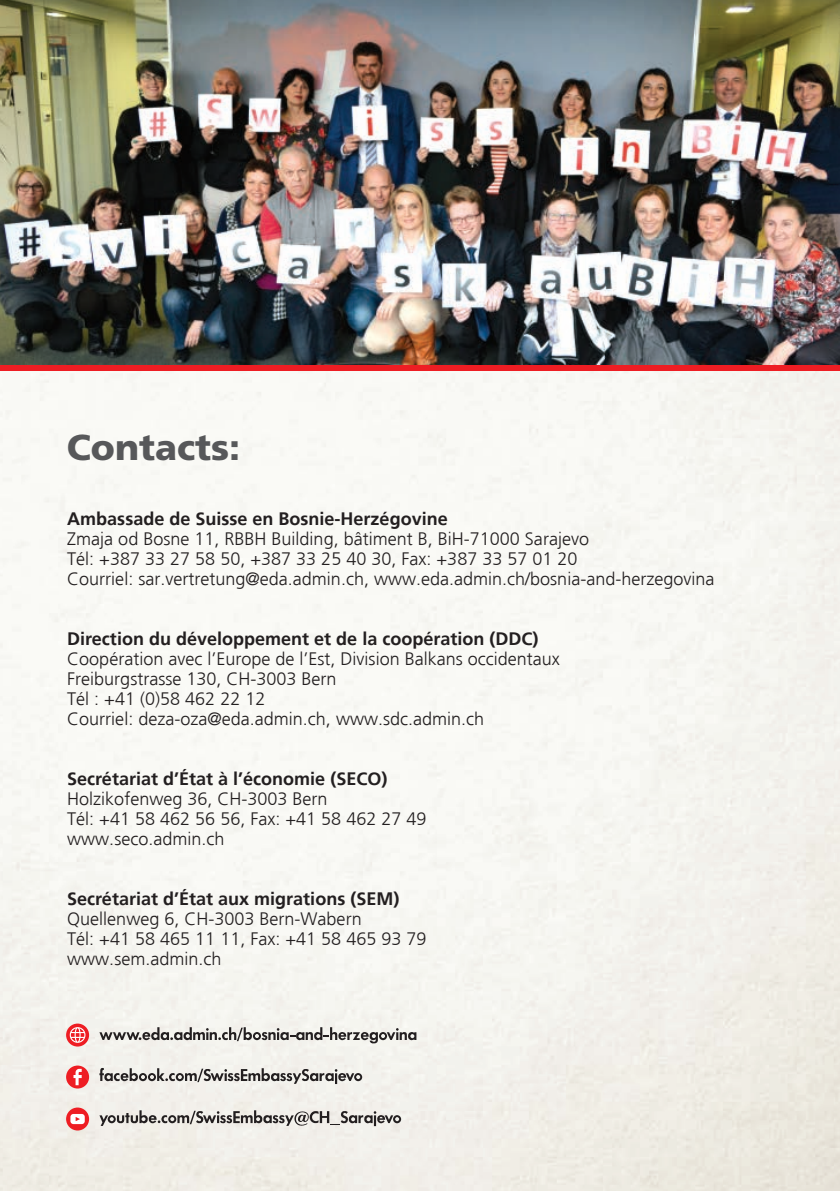
<style>
.page{position:relative;width:840px;height:1191px;background:#fff}
.page>*{position:absolute;margin:0;border:0;box-sizing:border-box;transform-origin:0 0}
.t1{font:900 36px "Frutiger LT Std";color:#57585a}
.Pa9{font:300 18px "BH Frutiger LT";color:#231f20}
.Pa9-2{font:700 18px "BH Frutiger LT Std";color:#231f20}
</style>
<div class="page">
<img style="left:0;top:371px;width:839px;height:820px">
<svg style="left:66px;top:1023px;width:23px;height:23px"></svg>
<svg style="left:70px;top:1027px;width:15px;height:15px"></svg>
<svg style="left:99px;top:1027px;width:317px;height:16px"></svg>
<div style="left:66px;top:1107px;width:23px;height:23px;background:#ee1d23;border-radius:50%"></div>
<svg style="left:70px;top:1114px;width:15px;height:10px"></svg>
<svg style="left:99px;top:1110px;width:302px;height:16px;background:#b4b1ae"></svg>
<div style="left:66px;top:1065px;width:23px;height:23px;background:#ee1d23;border-radius:50%"></div>
<svg style="left:73px;top:1068px;width:9px;height:17px"></svg>
<svg style="left:99px;top:1067px;width:263px;height:17px;background:#b7b5b1"></svg>
<img style="left:0;top:0;width:839px;height:365px">
<div style="left:0;top:365px;width:839px;height:6px;background:#ee1d23"></div>
<p class="t1" style="left:67px;top:425px;width:175px">Contacts:</p>
<p class="Pa9-2" style="left:67px;top:508px;width:382px">Ambassade de Suisse en Bosnie-Herzégovine</p>
<p class="Pa9" style="left:67px;top:529px;width:523px">Zmaja od Bosne 11, RBBH Building, bâtiment B, BiH-71000 Sarajevo</p>
<p class="Pa9" style="left:67px;top:549px;width:511px">Tél: +387 33 27 58 50, +387 33 25 40 30, Fax: +387 33 57 01 20</p>
<p class="Pa9" style="left:67px;top:569px;width:648px">Courriel: sar.vertretung@eda.admin.ch, www.eda.admin.ch/bosnia-and-herzegovina</p>
<p class="Pa9-2" style="left:67px;top:628px;width:472px">Direction du développement et de la coopération (DDC)</p>
<p class="Pa9" style="left:67px;top:649px;width:494px">Coopération avec l’Europe de l’Est, Division Balkans occidentaux</p>
<p class="Pa9" style="left:67px;top:669px;width:271px">Freiburgstrasse 130, CH-3003 Bern</p>
<p class="Pa9" style="left:67px;top:689px;width:199px">Tél : +41 (0)58 462 22 12</p>
<p class="Pa9" style="left:67px;top:709px;width:418px">Courriel: deza-oza@eda.admin.ch, www.sdc.admin.ch</p>
<p class="Pa9-2" style="left:67px;top:768px;width:321px">Secrétariat d’État à l’économie (SECO)</p>
<p class="Pa9" style="left:67px;top:788px;width:262px">Holzikofenweg 36, CH-3003 Bern</p>
<p class="Pa9" style="left:67px;top:808px;width:360px">Tél: +41 58 462 56 56, Fax: +41 58 462 27 49</p>
<p class="Pa9" style="left:67px;top:828px;width:159px">www.seco.admin.ch</p>
<p class="Pa9-2" style="left:67px;top:888px;width:333px">Secrétariat d’État aux migrations (SEM)</p>
<p class="Pa9" style="left:67px;top:908px;width:296px">Quellenweg 6, CH-3003 Bern-Wabern</p>
<p class="Pa9" style="left:67px;top:928px;width:360px">Tél: +41 58 465 11 11, Fax: +41 58 465 93 79</p>
<p class="Pa9" style="left:67px;top:948px;width:156px">www.sem.admin.ch</p>
</div>
